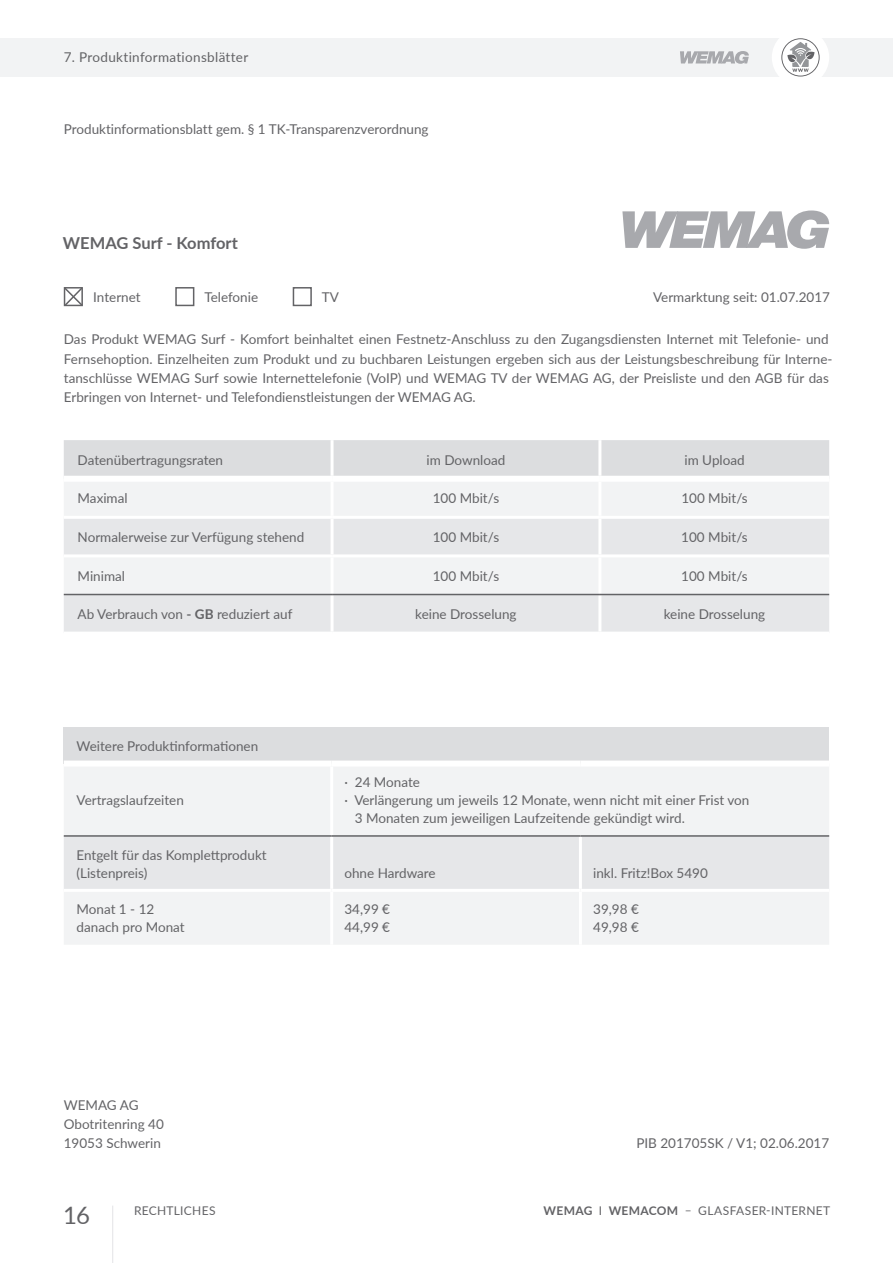
<style>
.page{position:relative;width:893px;height:1263px;background:#fff}
.page>*{position:absolute;margin:0;border:0;box-sizing:border-box;transform-origin:0 0}
.t1{font:24px "Lato";color:#636366}
.t2{font:700 16.5px "Lato";color:#636366}
.t3{font:13.5px/19.2px "Lato";color:#636366}
.t4{font:13.5px "Lato";letter-spacing:.025em;color:#636366}
.t5{font:12px "Lato";letter-spacing:.025em;color:#636366}
.s1{font-weight:700}
</style>
<div class="page">
<hr style="left:112px;top:1205px;width:1px;height:58px;background:#e6e7e9">
<div style="left:0;top:38px;width:893px;height:39px;background:#f2f3f4"></div>
<div style="left:772px;top:29px;width:57px;height:57px;background:#fff;border-radius:50%"></div>
<svg style="left:781px;top:38px;width:39px;height:39px"></svg>
<svg style="left:680px;top:51px;width:69px;height:13px"></svg>
<div style="left:175px;top:287px;width:19px;height:19px;border:2px solid #636366"></div>
<div style="left:293px;top:287px;width:19px;height:19px;border:2px solid #636366"></div>
<div style="left:64px;top:440px;width:765px;height:36px;background:#dcdddf"></div>
<div style="left:64px;top:482px;width:765px;height:34px;background:#f2f3f4"></div>
<svg style="left:64px;top:519px;width:765px;height:113px;fill:#e6e7e9"></svg>
<hr style="left:64px;top:554px;width:268px;height:3px;background:#fff">
<hr style="left:331px;top:482px;width:3px;height:34px;background:#fff">
<hr style="left:598px;top:482px;width:3px;height:34px;background:#fff">
<hr style="left:331px;top:440px;width:3px;height:36px;background:#fff">
<hr style="left:598px;top:519px;width:3px;height:35px;background:#fff">
<hr style="left:598px;top:557px;width:3px;height:37px;background:#fff">
<hr style="left:331px;top:595px;width:3px;height:37px;background:#fff">
<hr style="left:598px;top:595px;width:3px;height:37px;background:#fff">
<hr style="left:598px;top:440px;width:3px;height:36px;background:#fff">
<hr style="left:331px;top:519px;width:3px;height:35px;background:#fff">
<hr style="left:332px;top:554px;width:268px;height:3px;background:#fff">
<hr style="left:331px;top:557px;width:3px;height:37px;background:#fff">
<hr style="left:600px;top:554px;width:229px;height:3px;background:#fff">
<hr style="left:64px;top:594px;width:268px;height:1px;background:#636366">
<hr style="left:332px;top:594px;width:268px;height:1px;background:#636366">
<hr style="left:600px;top:594px;width:229px;height:1px;background:#636366">
<div style="left:64px;top:727px;width:765px;height:36px;background:#dcdddf"></div>
<div style="left:64px;top:767px;width:765px;height:177px;background:#f2f3f4"></div>
<div style="left:64px;top:837px;width:765px;height:52px;background:#e6e7e9"></div>
<hr style="left:330px;top:766px;width:3px;height:69px;background:#fff">
<hr style="left:330px;top:837px;width:3px;height:52px;background:#fff">
<hr style="left:579px;top:837px;width:3px;height:52px;background:#fff">
<hr style="left:64px;top:889px;width:268px;height:3px;background:#fff">
<hr style="left:332px;top:889px;width:248px;height:3px;background:#fff">
<hr style="left:330px;top:892px;width:3px;height:53px;background:#fff">
<hr style="left:580px;top:889px;width:249px;height:3px;background:#fff">
<hr style="left:579px;top:892px;width:3px;height:53px;background:#fff">
<hr style="left:64px;top:835px;width:268px;height:2px;background:#636366">
<hr style="left:332px;top:835px;width:248px;height:2px;background:#636366">
<hr style="left:580px;top:835px;width:249px;height:2px;background:#636366">
<div style="left:64px;top:760px;width:268px;height:6px;background:#fff"></div>
<div style="left:332px;top:760px;width:248px;height:6px;background:#fff"></div>
<div style="left:580px;top:760px;width:249px;height:6px;background:#fff"></div>
<svg style="left:622px;top:210px;width:207px;height:39px"></svg>
<svg style="left:63px;top:287px;width:20px;height:20px"></svg>
<p class="t4" style="left:64px;top:48px;width:186px">7. Produktinformationsblätter</p>
<p class="t3" style="left:64px;top:119px;width:366px">Produktinformationsblatt gem. § 1 TK-Transparenzverordnung</p>
<p class="t2" style="left:63px;top:231px;width:176px">WEMAG Surf - Komfort</p>
<p class="t3" style="left:93px;top:287px;width:49px">I nternet</p>
<p class="t3" style="left:204px;top:287px;width:55px">Telefonie</p>
<p class="t3" style="left:322px;top:287px;width:19px">TV</p>
<p class="t3" style="left:653px;top:287px;width:179px">Vermarktung seit: 01.07.2017</p>
<p class="t3" style="left:64px;top:329px;width:770px">Das Produkt WEMAG Surf - Komfort beinhaltet einen Festnetz-Anschluss zu den Zugangsdiensten I nternet mit Telefonie- und Fernsehoption. Einzelheiten zum Produkt und zu buchbaren Leistungen ergeben sich aus der Leistungsbeschreibung für I nterne&shy;tanschlüsse WEMAG Surf sowie I nternettelefonie (VoI P) und WEMAG TV der WEMAG AG, der Preisliste und den AGB für das Erbringen von I nternet- und Telefondienstleistungen der WEMAG AG.</p>
<p class="t3" style="left:78px;top:450px;width:147px">Datenübertragungsraten</p>
<p class="t3" style="left:427px;top:450px;width:80px">im Download</p>
<p class="t3" style="left:684px;top:450px;width:62px">im Upload</p>
<p class="t3" style="left:78px;top:488px;width:51px">Maximal</p>
<p class="t3" style="left:433px;top:488px;width:68px">100 Mbit/s</p>
<p class="t3" style="left:681px;top:488px;width:68px">100 Mbit/s</p>
<p class="t3" style="left:78px;top:527px;width:228px">Normalerweise zur Verfügung stehend</p>
<p class="t3" style="left:433px;top:527px;width:68px">100 Mbit/s</p>
<p class="t3" style="left:681px;top:527px;width:68px">100 Mbit/s</p>
<p class="t3" style="left:78px;top:566px;width:49px">Minimal</p>
<p class="t3" style="left:433px;top:566px;width:68px">100 Mbit/s</p>
<p class="t3" style="left:681px;top:566px;width:68px">100 Mbit/s</p>
<p class="t3" style="left:78px;top:604px;width:216px">Ab Verbrauch von <span class="s1">- GB</span> reduziert auf</p>
<p class="t3" style="left:415px;top:604px;width:103px">keine Drosselung</p>
<p class="t3" style="left:664px;top:604px;width:103px">keine Drosselung</p>
<p class="t3" style="left:77px;top:736px;width:183px">Weitere Produktinformationen</p>
<p class="t3" style="left:77px;top:790px;width:109px">Vertragslaufzeiten</p>
<p class="t3" style="left:77px;top:845px;width:192px;line-height:18px">Entgelt für das Komplettprodukt (Listenpreis)</p>
<p class="t3" style="left:344px;top:772px;width:77px">· 24 Monate</p>
<p class="t3" style="left:344px;top:790px;width:407px">· Verlängerung um jeweils 12 Monate, wenn nicht mit einer Frist von</p>
<p class="t3" style="left:355px;top:808px;width:332px">3 Monaten zum jeweiligen Laufzeitende gekündigt wird.</p>
<p class="t3" style="left:344px;top:862px;width:93px">ohne Hardware</p>
<p class="t3" style="left:593px;top:862px;width:116px">inkl. Fritz!Box 5490</p>
<p class="t3" style="left:77px;top:899px;width:110px;line-height:18px">Monat 1 - 12 danach pro Monat</p>
<p class="t3" style="left:344px;top:899px;width:47px;line-height:18px">34,99 €<br>44,99 €</p>
<p class="t3" style="left:593px;top:899px;width:47px;line-height:18px">39,98 €<br>49,98 €</p>
<p class="t3" style="left:64px;top:1095px;width:102px">WEMAG AG<br>Obotritenring 40<br>19053 Schwerin</p>
<p class="t3" style="left:636px;top:1133px;width:194px">PI B 201705SK / V1; 02.06.2017</p>
<h1 class="t1" style="left:63px;top:1198px;width:28px">16</h1>
<p class="t5" style="left:544px;top:1202px;width:288px"><span class="s1">WEMAG</span> I <span class="s1">WEMAcom</span> – Glasfaser-Internet</p>
<p class="t5" style="left:134px;top:1202px;width:83px">Rechtliches</p>
</div>
